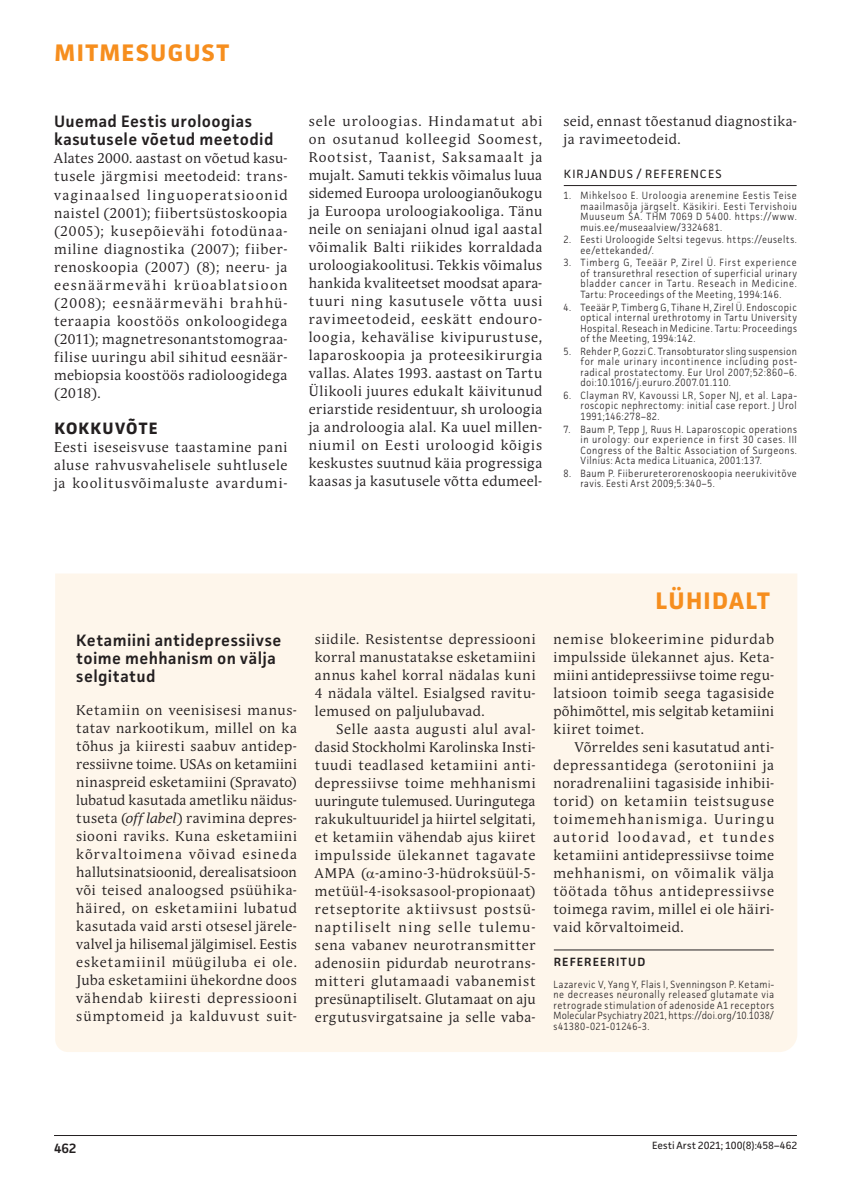
<style>
.page{position:relative;width:851px;height:1191px;background:#fff}
.page>*{position:absolute;margin:0;border:0;box-sizing:border-box;transform-origin:0 0}
.t1{font:700 24px "Facit";letter-spacing:.055em;color:#f68e1e}
.t2{font:600 16.5px/18px "Facit";letter-spacing:.025em;color:#231f20}
.t3{font:700 16.5px "Facit";letter-spacing:.07em;color:#231f20}
.t4{font:13.95px/18px "Andulka Book Pro";letter-spacing:.04em;color:#231f20;text-align:justify}
.t5{font:600 13.5px "Facit";color:#231f20}
.t6{font:12px "Facit";letter-spacing:.09em;color:#231f20}
.t7{font:600 12px "Facit";letter-spacing:.09em;color:#231f20}
.t8{font:300 10.5px/10.5px "Facit";letter-spacing:.045em;color:#231f20;text-align:justify;scale:.9 1}
.t9{font:10.5px "Facit";letter-spacing:-.005em;color:#231f20}
.s1{font-style:italic}
</style>
<div class="page">
<hr style="left:54px;top:1135px;width:742px;height:1px;background:#231f20">
<hr style="left:563px;top:185px;width:233px;height:1px;background:#231f20">
<div style="left:55px;top:574px;width:742px;height:478px;background:#fef6eb"></div>
<hr style="left:553px;top:949px;width:220px;height:1px;background:#231f20">
<svg style="left:366px;top:871px;width:8px;height:7px"></svg>
<h1 class="t1" style="left:55px;top:38px;width:176px">MITMESUGUST</h1>
<p class="t2" style="left:54px;top:112px;width:221px">Uuemad Eestis uroloogias kasutusele võetud meetodid</p>
<p class="t4" style="left:54px;top:150px;width:235px">Alates 2000. aastast on võetud kasu&shy;tusele järgmisi meetodeid: trans&shy;vaginaalsed linguoperatsioonid naistel (2001); fiibertsüstoskoopia (2005); kusepõievähi fotodünaa&shy;miline diagnostika (2007); fiiber&shy;renoskoopia (2007) (8); neeru- ja eesnäärmevähi krüoablatsioon (2008); eesnäärmevähi brahhü&shy;teraapia koostöös onkoloogidega (2011); magnetresonantstomograa&shy;filise uuringu abil sihitud eesnäär&shy;mebiopsia koostöös radioloogidega (2018).</p>
<p class="t3" style="left:54px;top:417px;width:95px">KOKKUVÕTE</p>
<p class="t4" style="left:54px;top:438px;width:235px">Eesti iseseisvuse taastamine pani aluse rahvusvahelisele suhtlusele ja koolitusvõimaluste avardumi-</p>
<p class="t4" style="left:309px;top:112px;width:235px">sele uroloogias. Hindamatut abi on osutanud kolleegid Soomest, Rootsist, Taanist, Saksamaalt ja mujalt. Samuti tekkis võimalus luua sidemed Euroopa uroloogianõukogu ja Euroopa uroloogiakooliga. Tänu neile on seniajani olnud igal aastal võimalik Balti riikides korraldada uroloogiakoolitusi. Tekkis võimalus hankida kvaliteetset moodsat apara&shy;tuuri ning kasutusele võtta uusi ravimeetodeid, eeskätt endouro&shy;loogia, kehavälise kivipurustuse, laparoskoopia ja proteesikirurgia vallas. Alates 1993. aastast on Tartu Ülikooli juures edukalt käivitunud eriarstide residentuur, sh uroloogia ja androloogia alal. Ka uuel millen&shy;niumil on Eesti uroloogid kõigis keskustes suutnud käia progressiga kaasas ja kasutusele võtta edumeel-</p>
<p class="t4" style="left:563px;top:112px;width:235px">seid, ennast tõestanud diagnostika&shy;ja ravimeetodeid.</p>
<p class="t6" style="left:563px;top:166px;width:159px">KIRJANDUS / REFERENCES</p>
<p class="t8" style="left:580px;top:190px;width:242px;text-indent:-17px">1. Mihkelsoo E. Uroloogia arenemine Eestis Teise maailmasõja järgselt. Käsikiri. Eesti Tervishoiu Muuseum SA. THM 7069 D 5400. https://www. muis.ee/museaalview/3324681.</p>
<p class="t8" style="left:580px;top:234px;width:242px;text-indent:-17px">2. Eesti Uroloogide Seltsi tegevus. https://euselts. ee/ettekanded/.</p>
<p class="t8" style="left:580px;top:257px;width:242px;text-indent:-17px">3. Timberg G, Teeäär P, Zirel Ü. First experience of transurethral resection of superficial urinary bladder cancer in Tartu. Reseach in Medicine.<br>Tartu: Proceedings of the Meeting, 1994:146.</p>
<p class="t8" style="left:580px;top:301px;width:242px;text-indent:-17px">4. Teeäär P, Timberg G, Tihane H, Zirel Ü. Endoscopic optical internal urethrotomy in Tartu University Hospital. Reseach in Medicine. Tartu: Proceedings of the Meeting, 1994:142.</p>
<p class="t8" style="left:580px;top:346px;width:242px;text-indent:-17px">5. Rehder P, Gozzi C. Transobturator sling suspension for male urinary incontinence including post&shy;radical prostatectomy. Eur Urol 2007;52:860–6. doi:10.1016/j.eururo.2007.01.110.</p>
<p class="t8" style="left:580px;top:390px;width:242px;text-indent:-17px">6. Clayman RV, Kavoussi LR, Soper NJ, et al. Lapa&shy;roscopic nephrectomy: initial case report. J Urol 1991;146:278–82.</p>
<p class="t8" style="left:580px;top:423px;width:242px;text-indent:-17px">7. Baum P, Tepp J, Ruus H. Laparoscopic operations in urology: our experience in first 30 cases. III Congress of the Baltic Association of Surgeons.<br>Vilnius: Acta medica Lituanica, 2001:137.</p>
<p class="t8" style="left:580px;top:467px;width:242px;text-indent:-17px">8. Baum P. Fiiberureterorenoskoopia neerukivitõve ravis. Eesti Arst 2009;5:340–5.</p>
<p class="t2" style="left:76px;top:631px;width:206px">Ketamiini antidepressiivse toime mehhanism on välja selgitatud</p>
<p class="t4" style="left:76px;top:701px;width:222px">Ketamiin on veenisisesi manus&shy;tatav narkootikum, millel on ka tõhus ja kiiresti saabuv antidep&shy;ressiivne toime. USAs on ketamiini ninaspreid esketamiini (Spravato) lubatud kasutada ametliku näidus&shy;tuseta (<span class="s1">off label</span>) ravimina depres&shy;siooni raviks. Kuna esketamiini kõrvaltoimena võivad esineda hallutsinatsioonid, derealisatsioon või teised analoogsed psüühika&shy;häired, on esketamiini lubatud kasutada vaid arsti otsesel järele&shy;valvel ja hilisemal jälgimisel. Eestis esketamiinil müügiluba ei ole.<br>Juba esketamiini ühekordne doos vähendab kiiresti depressiooni sümptomeid ja kalduvust suit-</p>
<p class="t4" style="left:315px;top:630px;width:222px">siidile. Resistentse depressiooni korral manustatakse esketamiini annus kahel korral nädalas kuni 4 nädala vältel. Esialgsed ravitu&shy;lemused on paljulubavad.</p>
<p class="t4" style="left:315px;top:720px;width:222px;text-indent:21px">Selle aasta augusti alul aval&shy;dasid Stockholmi Karolinska Insti&shy;tuudi teadlased ketamiini anti&shy;depressiivse toime mehhanismi uuringute tulemused. Uuringutega rakukultuuridel ja hiirtel selgitati, et ketamiin vähendab ajus kiiret impulsside ülekannet tagavate AMPA ( -amino-3-hüdroksüül-5- metüül-4-isoksasool-propionaat) retseptorite aktiivsust postsü&shy;naptiliselt ning selle tulemu&shy;sena vabanev neurotransmitter adenosiin pidurdab neurotrans&shy;mitteri glutamaadi vabanemist presünaptiliselt. Glutamaat on aju ergutusvirgatsaine ja selle vaba-</p>
<h1 class="t1" style="left:655px;top:585px;width:115px">LÜHIDALT</h1>
<p class="t4" style="left:553px;top:630px;width:222px">nemise blokeerimine pidurdab impulsside ülekannet ajus. Keta&shy;miini antidepressiivse toime regu&shy;latsioon toimib seega tagasiside põhimõttel, mis selgitab ketamiini kiiret toimet.</p>
<p class="t4" style="left:553px;top:738px;width:222px;text-indent:21px">Võrreldes seni kasutatud anti&shy;depressantidega (serotoniini ja noradrenaliini tagasiside inhibii&shy;torid) on ketamiin teistsuguse toimemehhanismiga. Uuringu autorid loodavad, et tundes ketamiini antidepressiivse toime mehhanismi, on võimalik välja töötada tõhus antidepressiivse toimega ravim, millel ei ole häiri&shy;vaid kõrvaltoimeid.</p>
<p class="t7" style="left:553px;top:954px;width:93px">REFEREERITUD</p>
<p class="t8" style="left:553px;top:978px;width:246px">Lazarevic V, Yang Y, Flais I, Svenningson P. Ketami&shy;ne decreases neuronally released glutamate via retrograde stimulation of adenoside A1 receptors Molecular Psychiatry 2021, https://doi.org/10.1038/ s41380-021-01246-3.</p>
<p class="t5" style="left:54px;top:1139px;width:24px">462</p>
<p class="t9" style="left:652px;top:1139px;width:147px">Eesti Arst 2021; 100(8):458–462</p>
</div>
